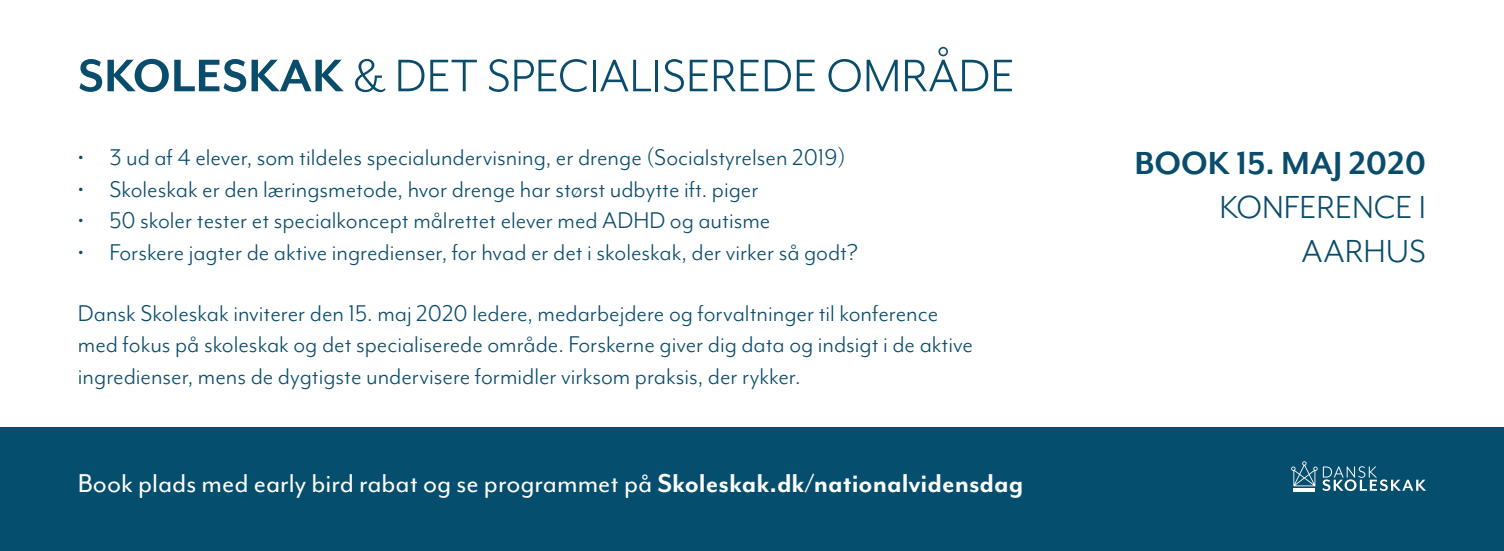
<style>
.page{position:relative;width:1504px;height:551px;background:#fff}
.page>*{position:absolute;margin:0;border:0;box-sizing:border-box;transform-origin:0 0}
.t1{font:52.5px "Mr Eaves Mod OT";color:#094c6c}
.t2{font:36.75px/44.1px "Mr Eaves Mod OT";color:#094c6c;text-align:right}
.t3{font:700 36.75px "Mr Eaves Mod OT";color:#094c6c}
.t4{font:29.75px "Mr Eaves Mod OT";color:#fff}
.t5{font:26.25px/31.5px "Mr Eaves Mod OT";color:#094c6c}
.s1{font-weight:700}
</style>
<div class="page">
<div style="left:0;top:427px;width:1503px;height:124px;background:#064e6e"></div>
<hr style="left:1293px;top:488px;width:22px;height:4px;background:#fff">
<svg style="left:1291px;top:461px;width:134px;height:30px"></svg>
<h1 class="t1" style="left:78px;top:47px;width:938px"><span class="s1">SKOLESKAK</span> &amp; DET SPECIALISEREDE OMRÅDE</h1>
<p class="t5" style="left:78px;top:142px;width:769px">• 3 ud af 4 elever, som tildeles specialundervisning, er drenge (Socialstyrelsen 2019)</p>
<p class="t5" style="left:78px;top:173px;width:682px">• Skoleskak er den læringsmetode, hvor drenge har størst udbytte ift. piger</p>
<p class="t5" style="left:78px;top:205px;width:694px">• 50 skoler tester et specialkoncept målrettet elever med ADHD og autisme</p>
<p class="t5" style="left:78px;top:236px;width:781px">• Forskere jagter de aktive ingredienser, for hvad er det i skoleskak, der virker så godt?</p>
<p class="t5" style="left:78px;top:297px;width:896px">Dansk Skoleskak inviterer den 15. maj 2020 ledere, medarbejdere og forvaltninger til konference med fokus på skoleskak og det specialiserede område. Forskerne giver dig data og indsigt i de aktive ingredienser, mens de dygtigste undervisere formidler virksom praksis, der rykker.</p>
<p class="t4" style="left:78px;top:467px;width:946px">Book plads med early bird rabat og se programmet på <span class="s1">Skoleskak.dk/nationalvidensdag</span></p>
<h2 class="t3" style="left:1134px;top:143px;width:293px">BOOK 15. MAJ 2020</h2>
<h2 class="t2" style="left:1219px;top:186px;width:208px">KONFERENCE I<br>AARHUS</h2>
</div>
